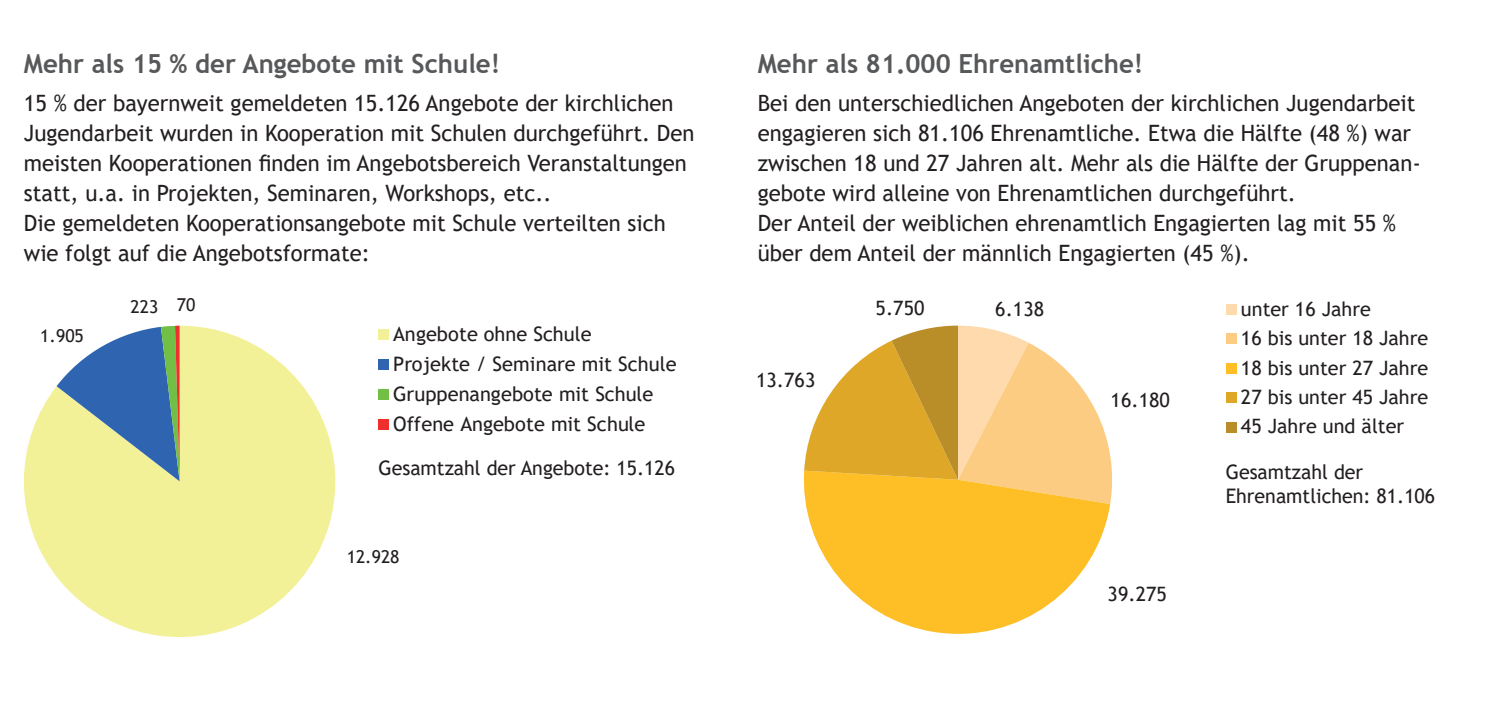
<style>
.page{position:relative;width:1489px;height:709px;background:#fff}
.page>*{position:absolute;margin:0;border:0;box-sizing:border-box;transform-origin:0 0}
.t1{font:700 26.25px "Trebuchet MS";color:#57585a}
.t2{font:22.5px/30px "Trebuchet MS";color:#231f20}
.t3{font:20px/30px "Trebuchet MS";color:#231f20}
.t4{font:19.75px/29.5px "Trebuchet MS";color:#231f20}
.t5{font:17.75px "Trebuchet MS";letter-spacing:.005em;color:#231f20}
</style>
<div class="page">
<svg style="left:803px;top:476px;width:307px;height:158px;fill:#fdbe26"></svg>
<svg style="left:804px;top:325px;width:308px;height:179px"></svg>
<div style="left:1226px;top:304px;width:10px;height:11px;background:#fedaac"></div>
<div style="left:1226px;top:334px;width:10px;height:10px;background:#fdcc83"></div>
<div style="left:1226px;top:363px;width:10px;height:10px;background:#fdbe26"></div>
<div style="left:1226px;top:392px;width:10px;height:11px;background:#dea727"></div>
<div style="left:1226px;top:422px;width:10px;height:10px;background:#b98d27"></div>
<svg style="left:24px;top:326px;width:311px;height:311px;fill:#f3f198"></svg>
<svg style="left:57px;top:326px;width:123px;height:155px;background:#8aa5a9"></svg>
<div style="left:378px;top:329px;width:11px;height:11px;background:#f3f198"></div>
<div style="left:378px;top:359px;width:11px;height:11px;background:#2e64b0"></div>
<div style="left:378px;top:389px;width:11px;height:11px;background:#71bf44"></div>
<div style="left:378px;top:419px;width:11px;height:11px;background:#ee2f2c"></div>
<p class="t1" style="left:24px;top:48px;width:478px">Mehr als 15 % der Angebote mit Schule!</p>
<p class="t2" style="left:24px;top:87px;width:672px">15 % der bayernweit gemeldeten 15.126 Angebote der kirchlichen Jugendarbeit wurden in Kooperation mit Schulen durchgeführt. Den meisten Kooperationen finden im Angebotsbereich Veranstaltungen statt, u.a. in Projekten, Seminaren, Workshops, etc..<br>Die gemeldeten Kooperationsangebote mit Schule verteilten sich wie folgt auf die Angebotsformate:</p>
<p class="t1" style="left:757px;top:48px;width:387px">Mehr als 81.000 Ehrenamtliche!</p>
<p class="t2" style="left:757px;top:87px;width:664px">Bei den unterschiedlichen Angeboten der kirchlichen Jugendarbeit engagieren sich 81.106 Ehrenamtliche. Etwa die Hälfte (48 %) war zwischen 18 und 27 Jahren alt. Mehr als die Hälfte der Gruppenan&shy;gebote wird alleine von Ehrenamtlichen durchgeführt.<br>Der Anteil der weiblichen ehrenamtlich Engagierten lag mit 55 % über dem Anteil der männlich Engagierten (45 %).</p>
<p class="t4" style="left:995px;top:294px;width:50px">6.138</p>
<p class="t5" style="left:131px;top:295px;width:66px">223 70</p>
<p class="t4" style="left:875px;top:293px;width:50px">5.750</p>
<p class="t4" style="left:1240px;top:294px;width:189px">unter 16 Jahre<br>16 bis unter 18 Jahre<br>18 bis unter 27 Jahre<br>27 bis unter 45 Jahre<br>45 Jahre und älter</p>
<p class="t3" style="left:393px;top:319px;width:285px">Angebote ohne Schule<br>Projekte / Seminare mit Schule<br>Gruppenangebote mit Schule<br>Offene Angebote mit Schule</p>
<p class="t3" style="left:378px;top:453px;width:298px">Gesamtzahl der Angebote: 15.126</p>
<p class="t3" style="left:1225px;top:460px;width:211px;line-height:24px">Gesamtzahl der<br>Ehrenamtlichen: 81.106</p>
<p class="t5" style="left:40px;top:324px;width:45px">1.905</p>
<p class="t4" style="left:756px;top:365px;width:61px">13.763</p>
<p class="t4" style="left:1110px;top:385px;width:61px">16.180</p>
<p class="t5" style="left:347px;top:545px;width:54px">12.928</p>
<p class="t4" style="left:1107px;top:579px;width:61px">39.275</p>
</div>
